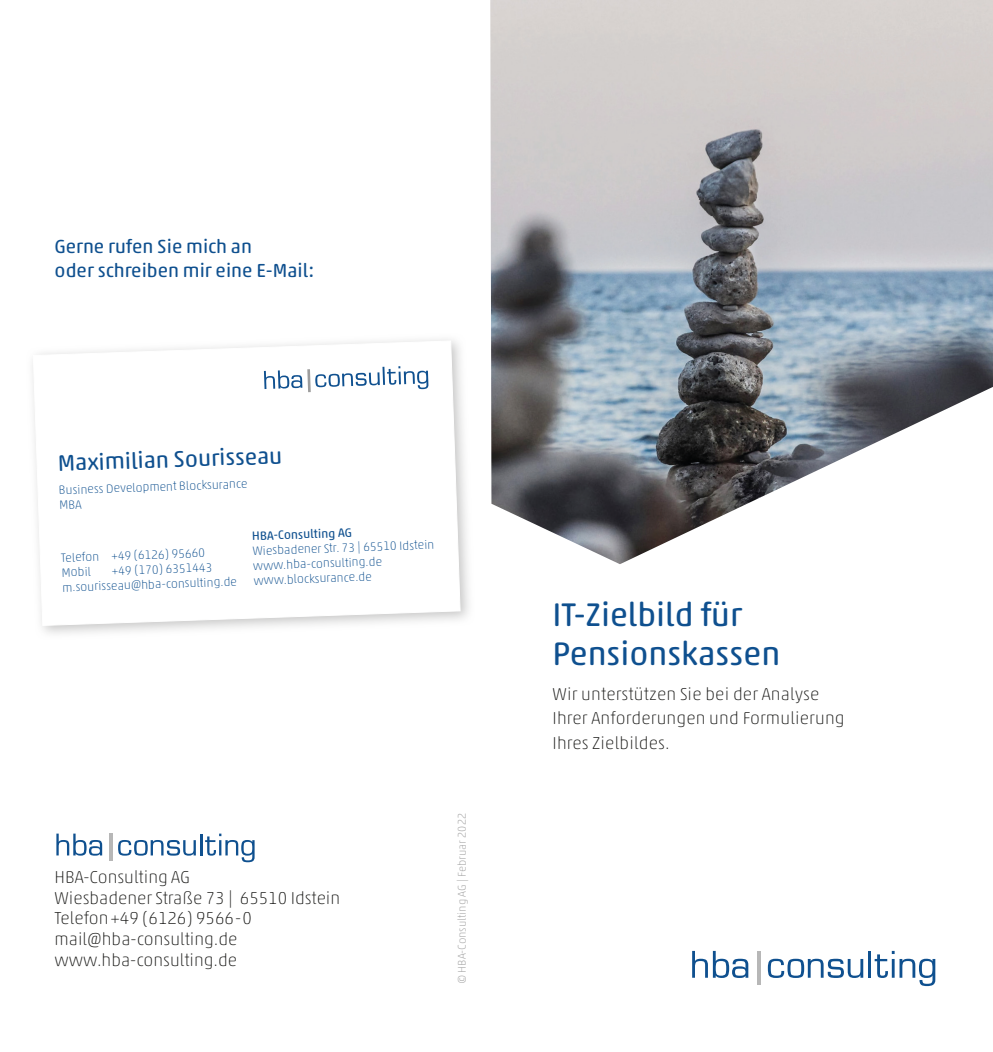
<style>
.page{position:relative;width:993px;height:1052px;background:#fff}
.page>*{position:absolute;margin:0;border:0;box-sizing:border-box;transform-origin:0 0}
.t1{font:33.25px/38.5px "Akko Rounded Std";color:#0f508f}
.t2{font:22.93px "Akko Rounded Std";color:#0f508f}
.t3{font:19.25px/24.5px "Akko Rounded Std";color:#0f508f}
.t4{font:100 17.5px/21px "Akko Rounded Pro";color:#1d1d1b}
.t5{font:100 12.42px/14.9px "Akko Rounded Pro";color:#0f508f}
.t6{font:12.42px "Akko Rounded Std";color:#0f508f}
.t7{font:100 11.38px "Akko Rounded Pro";color:#9d9d9d}
</style>
<div class="page">
<svg style="left:32px;top:340px;width:429px;height:286px"></svg>
<img style="left:490px;top:0;width:502px;height:564px">
<svg style="left:692px;top:951px;width:56px;height:27px"></svg>
<svg style="left:767px;top:958px;width:96px;height:20px"></svg>
<hr style="left:867px;top:951px;width:3px;height:26px;background:#0f508f">
<svg style="left:874px;top:951px;width:61px;height:35px"></svg>
<svg style="left:757px;top:951px;width:3px;height:33px"></svg>
<svg style="left:56px;top:833px;width:46px;height:22px"></svg>
<svg style="left:118px;top:840px;width:78px;height:15px"></svg>
<hr style="left:200px;top:833px;width:2px;height:22px;background:#0f508f">
<svg style="left:205px;top:833px;width:49px;height:29px"></svg>
<hr style="left:109px;top:833px;width:3px;height:28px;background:#b7b7b7">
<p class="t3" style="left:55px;top:233px;width:261px">Gerne rufen Sie mich an<br>oder schreiben mir eine E-Mail:</p>
<h2 class="t2" style="left:57px;top:449px;width:226px;rotate:-2deg">Maximilian Sourisseau</h2>
<p class="t5" style="left:58px;top:482px;width:190px;rotate:-2deg">Business Development Blocksurance<br>MBA</p>
<p class="t5" style="left:61px;top:550px;width:145px;rotate:-2deg">Telefon +49 (6126) 95660<br>Mobil</p>
<p class="t6" style="left:252px;top:528px;width:101px;rotate:-2deg">HBA-Consulting AG</p>
<p class="t5" style="left:252px;top:543px;width:183px;rotate:-2deg">Wiesbadener Str. 73 | 65510 Idstein www.hba-consulting.de www.blocksurance.de</p>
<p class="t5" style="left:61px;top:565px;width:176px;text-indent:50px;rotate:-2deg">+49 (170) 6351443 m.sourisseau@hba-consulting.de</p>
<p class="t4" style="left:55px;top:866px;width:287px">HBA-Consulting AG<br>Wiesbadener Straße 73 | 65510 Idstein<br>Telefon +49 (6126) 9566-0 mail@hba-consulting.de www.hba-consulting.de</p>
<p class="t7" style="left:455px;top:984px;width:173px;rotate:-90deg">© HBA-Consulting AG | Februar 2022</p>
<h1 class="t1" style="left:552px;top:595px;width:229px">IT-Zielbild für<br>Pensionskassen</h1>
<p class="t4" style="left:552px;top:681px;width:293px;line-height:24.5px">Wir unterstützen Sie bei der Analyse<br>Ihrer Anforderungen und Formulierung<br>Ihres Zielbildes.</p>
</div>
